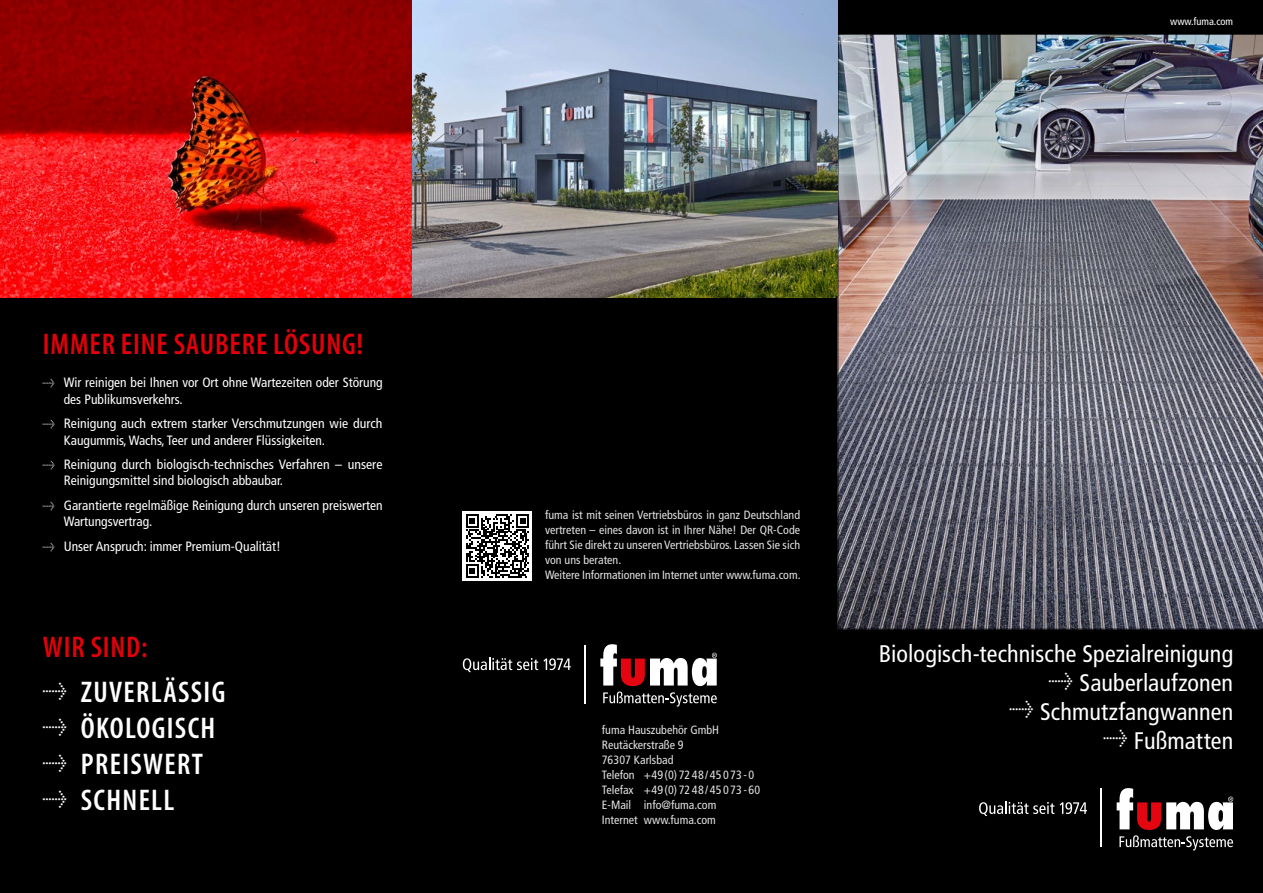
<style>
.page{position:relative;width:1263px;height:893px;background:#000}
.page>*{position:absolute;margin:0;border:0;box-sizing:border-box;transform-origin:0 0}
._03_Headline_Produkt{font:600 condensed 30px "Myriad Pro";letter-spacing:.045em;color:#fff}
._03_Headline_Produkt-2{font:600 condensed 30px "Myriad Pro";letter-spacing:.03em;color:#e3000b}
.t1{font:condensed 24px "Frutiger LT Std";letter-spacing:.005em;color:#fff}
._03_Headline_Produkt-3{font:condensed 13.5px/16.2px "Frutiger LT Std";color:#fff}
.AF_fuma_Basis{font:condensed 12px/15px "Frutiger LT Std";color:#e3e3e3}
._03_Headline_Produkt-4{font:condensed 10.5px "Frutiger LT Std";color:#fff}
.s1{font-family:"Meta Pro";font-stretch:normal;font-size:10.5px}
.s2{font-family:"Meta Pro";font-weight:400;font-stretch:normal;font-size:21px}
</style>
<div class="page">
<img style="left:838px;top:34px;width:425px;height:595px">
<img style="left:0;top:0;width:412px;height:298px">
<svg style="left:463px;top:658px;width:108px;height:14px"></svg>
<svg style="left:600px;top:644px;width:117px;height:63px"></svg>
<hr style="left:584px;top:645px;width:1px;height:58px;background:#fff">
<img style="left:412px;top:0;width:426px;height:298px">
<div style="left:463px;top:511px;width:69px;height:70px;background:#fff"></div>
<svg style="left:466px;top:514px;width:63px;height:64px"></svg>
<svg style="left:979px;top:801px;width:75px;height:15px"></svg>
<svg style="left:1060px;top:802px;width:27px;height:12px"></svg>
<svg style="left:1117px;top:788px;width:116px;height:62px"></svg>
<hr style="left:1100px;top:789px;width:2px;height:58px;background:#fff">
<p class="_03_Headline_Produkt-2" style="left:43px;top:326px;width:322px">IMMER EINE SAUBERE LÖSUNG!</p>
<p class="_03_Headline_Produkt-3" style="left:64px;top:375px;width:320px;text-indent:-21px"><span class="s1">→</span> Wir reinigen bei Ihnen vor Ort ohne Wartezeiten oder Störung des Publikumsverkehrs.</p>
<p class="_03_Headline_Produkt-3" style="left:64px;top:416px;width:320px;text-indent:-21px"><span class="s1">→</span> Reinigung auch extrem starker Verschmutzungen wie durch<br>Kaugummis, Wachs, Teer und anderer Flüssigkeiten.</p>
<p class="_03_Headline_Produkt-3" style="left:64px;top:456px;width:320px;text-indent:-21px"><span class="s1">→</span> Reinigung durch biologisch-technisches Verfahren – unsere<br>Reinigungsmittel sind biologisch abbaubar.</p>
<p class="_03_Headline_Produkt-3" style="left:64px;top:497px;width:320px;text-indent:-21px"><span class="s1">→</span> Garantierte regelmäßige Reinigung durch unseren preiswerten<br>Wartungsvertrag.</p>
<p class="_03_Headline_Produkt-3" style="left:43px;top:538px;width:240px"><span class="s1">→</span> Unser Anspruch: immer Premium-Qualität!</p>
<p class="_03_Headline_Produkt-2" style="left:43px;top:629px;width:106px">WIR SIND:</p>
<p class="_03_Headline_Produkt" style="left:43px;top:673px;width:184px"><span class="s2">→</span> ZUVERLÄSSIG</p>
<p class="_03_Headline_Produkt" style="left:43px;top:709px;width:174px"><span class="s2">→</span> ÖKOLOGISCH</p>
<p class="_03_Headline_Produkt" style="left:43px;top:745px;width:162px"><span class="s2">→</span> PREISWERT</p>
<p class="_03_Headline_Produkt" style="left:43px;top:781px;width:133px"><span class="s2">→</span> SCHNELL</p>
<p class="_03_Headline_Produkt-4" style="left:1170px;top:15px;width:64px">www.fuma.com</p>
<p class="AF_fuma_Basis" style="left:545px;top:508px;width:257px;text-align:justify">fuma ist mit seinen Vertriebsbüros in ganz Deutschland vertreten – eines davon ist in Ihrer Nähe! Der QR-Code führt Sie direkt zu unseren Vertriebsbüros. Lassen Sie sich von uns beraten.</p>
<p class="AF_fuma_Basis" style="left:545px;top:568px;width:257px">Weitere Informationen im Internet unter www.fuma.com.</p>
<p class="AF_fuma_Basis" style="left:602px;top:722px;width:119px">fuma Hauszubehör GmbH</p>
<p class="AF_fuma_Basis" style="left:602px;top:737px;width:160px">Reutäckerstraße 9<br>76307 Karlsbad<br>Telefon +49(0)7248/45073-0<br>Telefax +49(0)7248/45073-60<br>E-Mail info@fuma.com<br>Internet www.fuma.com</p>
<p class="t1" style="left:879px;top:640px;width:356px">Biologisch-technische Spezialreinigung</p>
<p class="t1" style="left:1048px;top:669px;width:186px"><sup>→</sup> Sauberlaufzonen</p>
<p class="t1" style="left:1009px;top:697px;width:226px"><sup>→</sup> Schmutzfangwannen</p>
<p class="t1" style="left:1103px;top:726px;width:132px"><sup>→</sup> Fußmatten</p>
</div>
